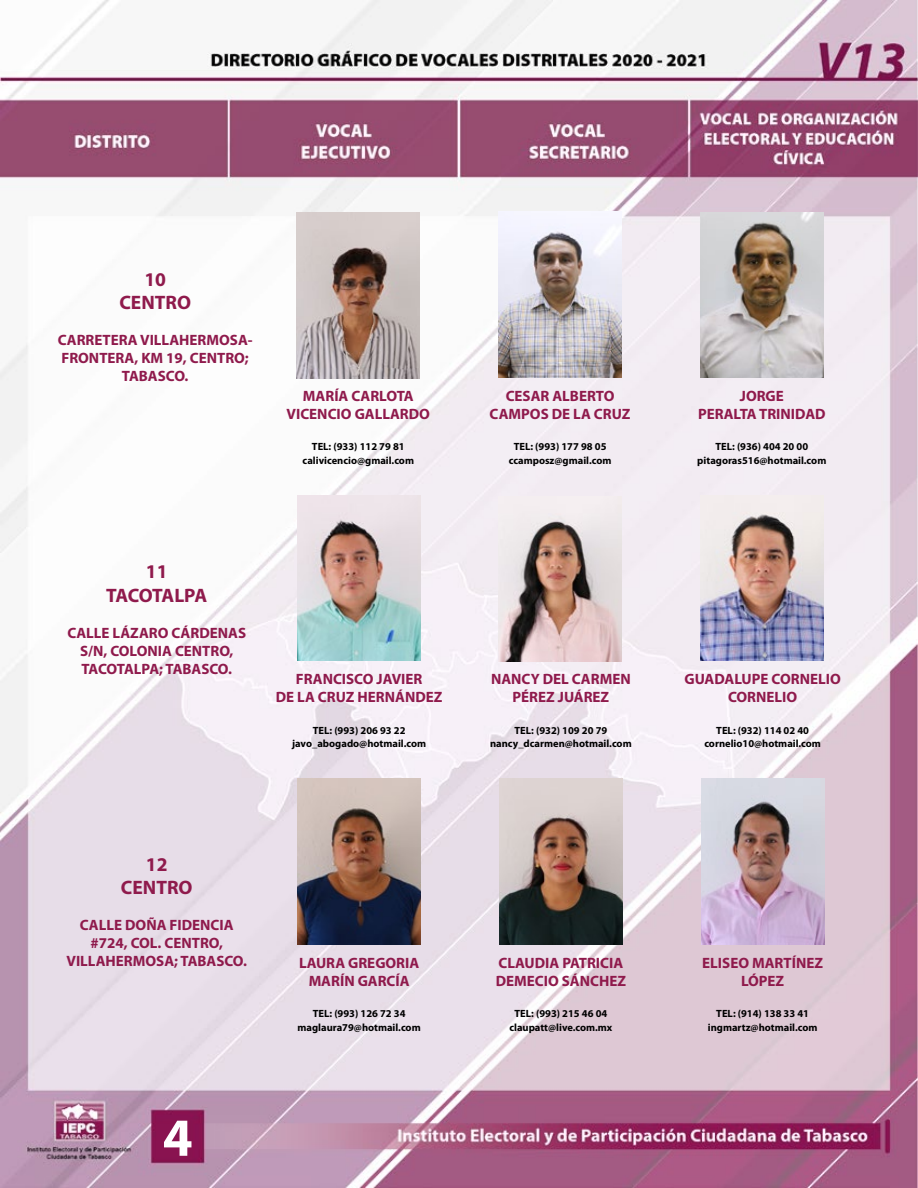
<style>
.page{position:relative;width:918px;height:1188px;background:#fff}
.page>*{position:absolute;margin:0;border:0;box-sizing:border-box;transform-origin:0 0}
.t1{font:700 54px "Myriad Pro";color:#fff}
.t2{font:700 19.5px/23.4px "Myriad Pro";color:#8f1a4c;text-align:center}
.t3{font:700 19.5px/23.4px "Myriad Pro";letter-spacing:-.03em;color:#8f1a4c;text-align:center}
.t4{font:700 15px/18px "Myriad Pro";color:#8f1a4c;text-align:center}
.t5{font:700 10.5px/13.5px "Myriad Pro";color:#000;text-align:center}
</style>
<div class="page">
<img style="left:0;top:0;width:918px;height:1188px">
<img style="left:297px;top:213px;width:123px;height:165px">
<img style="left:298px;top:495px;width:123px;height:166px">
<img style="left:298px;top:778px;width:123px;height:166px">
<img style="left:700px;top:495px;width:124px;height:166px">
<img style="left:499px;top:778px;width:124px;height:166px">
<img style="left:700px;top:213px;width:124px;height:164px">
<img style="left:701px;top:778px;width:123px;height:166px">
<img style="left:498px;top:212px;width:123px;height:165px">
<img style="left:498px;top:496px;width:123px;height:166px">
<h2 class="t2" style="left:119px;top:267px;width:73px">10<br>CENTRO</h2>
<p class="t4" style="left:58px;top:331px;width:196px">CARRETERA VILLAHERMOSA-<br>FRONTERA, KM 19, CENTRO;<br>TABASCO.</p>
<p class="t4" style="left:287px;top:386px;width:145px">MARÍA CARLOTA<br>VICENCIO GALLARDO</p>
<p class="t5" style="left:303px;top:440px;width:113px">TEL: (933) 112 79 81 calivicencio@gmail.com</p>
<h2 class="t3" style="left:106px;top:559px;width:103px">11<br>TACOTALPA</h2>
<p class="t4" style="left:67px;top:623px;width:180px">CALLE LÁZARO CÁRDENAS<br>S/N, COLONIA CENTRO,<br>TACOTALPA; TABASCO.</p>
<p class="t4" style="left:276px;top:670px;width:168px">FRANCISCO JAVIER<br>DE LA CRUZ HERNÁNDEZ</p>
<p class="t5" style="left:292px;top:723px;width:135px">TEL: (993) 206 93 22 javo_abogado@hotmail.com</p>
<h2 class="t2" style="left:121px;top:852px;width:73px">12<br>CENTRO</h2>
<p class="t4" style="left:66px;top:916px;width:182px">CALLE DOÑA FIDENCIA #724, COL. CENTRO,<br>VILLAHERMOSA; TABASCO.</p>
<h1 class="t1" style="left:163px;top:1102px;width:31px">4</h1>
<p class="t4" style="left:299px;top:953px;width:122px">LAURA GREGORIA<br>MARÍN GARCÍA</p>
<p class="t5" style="left:298px;top:1007px;width:125px">TEL: (993) 126 72 34 maglaura79@hotmail.com</p>
<p class="t4" style="left:490px;top:386px;width:142px">CESAR ALBERTO<br>CAMPOS DE LA CRUZ</p>
<p class="t5" style="left:509px;top:440px;width:104px">TEL: (993) 177 98 05 ccamposz@gmail.com</p>
<p class="t4" style="left:491px;top:670px;width:141px">NANCY DEL CARMEN<br>PÉREZ JUÁREZ</p>
<p class="t5" style="left:490px;top:723px;width:143px">TEL: (932) 109 20 79 nancy_dcarmen@hotmail.com</p>
<p class="t4" style="left:496px;top:953px;width:132px;text-align:left">CLAUDIA PATRICIA<br>DEMECIO SÁNCHEZ</p>
<p class="t5" style="left:509px;top:1007px;width:105px">TEL: (993) 215 46 04 claupatt@live.com.mx</p>
<p class="t4" style="left:698px;top:386px;width:129px">JORGE<br>PERALTA TRINIDAD</p>
<p class="t5" style="left:697px;top:440px;width:131px">TEL: (936) 404 20 00 pitagoras516@hotmail.com</p>
<p class="t4" style="left:685px;top:670px;width:158px">GUADALUPE CORNELIO<br>CORNELIO</p>
<p class="t5" style="left:704px;top:723px;width:118px">TEL: (932) 114 02 40 cornelio10@hotmail.com</p>
<p class="t4" style="left:702px;top:953px;width:122px">ELISEO MARTÍNEZ<br>LÓPEZ</p>
<p class="t5" style="left:708px;top:1007px;width:111px">TEL: (914) 138 33 41 ingmartz@hotmail.com</p>
</div>
